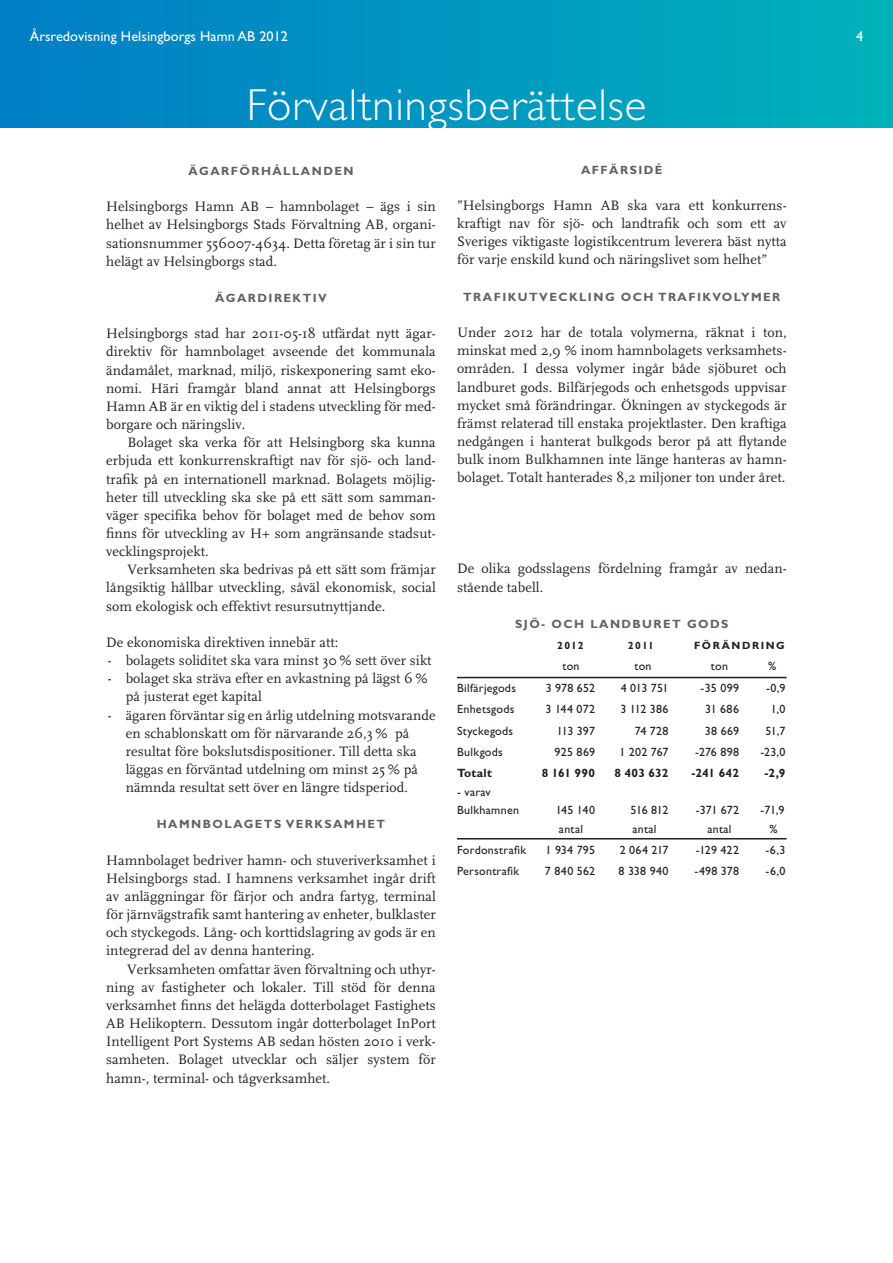
<style>
.page{position:relative;width:893px;height:1263px;background:#fff}
.page>*{position:absolute;margin:0;border:0;box-sizing:border-box;transform-origin:0 0}
.t1{font:300 45px "Gill Sans";letter-spacing:.02em;color:#fff}
.t2{font:14.25px/18.1px "FF Scala";letter-spacing:.005em;color:#231f20;text-align:justify}
.t3{font:14.25px "Gill Sans";letter-spacing:.005em;color:#fff}
.t4{font:12px/18.3px "Gill Sans";letter-spacing:.01em;color:#231f20}
.t5{font:700 12px "Gill Sans";letter-spacing:.12em;color:#5f6369}
.t6{font:700 12px "Gill Sans";letter-spacing:.015em;color:#231f20}
.t7{font:700 10.5px "Gill Sans";letter-spacing:.15em;color:#231f20}
</style>
<div class="page">
<hr style="left:457px;top:677px;width:330px;height:1px;background:#231f20">
<hr style="left:457px;top:838px;width:330px;height:1px;background:#231f20">
<div style="left:0;top:0;width:893px;height:128px;background:linear-gradient(to right,#007cc6,#00b1bb)"></div>
<p class="t3" style="left:30px;top:28px;width:260px">Årsredovisning Helsingborgs Hamn AB 2012</p>
<p class="t3" style="left:856px;top:28px;width:9px">4</p>
<h1 class="t1" style="left:247px;top:80px;width:401px">Förvaltningsberättelse</h1>
<p class="t5" style="left:188px;top:164px;width:167px">ÄGARFÖRHÅLLANDEN</p>
<p class="t2" style="left:106px;top:198px;width:331px">Helsingborgs Hamn AB – hamnbolaget – ägs i sin helhet av Helsingborgs Stads Förvaltning AB, organi&shy;sationsnummer 556007-4634. Detta företag är i sin tur helägt av Helsingborgs stad.</p>
<p class="t5" style="left:215px;top:291px;width:113px">ÄGARDIREKTIV</p>
<p class="t2" style="left:106px;top:325px;width:331px">Helsingborgs stad har 2011-05-18 utfärdat nytt ägar&shy;direktiv för hamnbolaget avseende det kommunala ändamålet, marknad, miljö, riskexponering samt eko&shy;nomi. Häri framgår bland annat att Helsingborgs Hamn AB är en viktig del i stadens utveckling för med&shy;borgare och näringsliv.</p>
<p class="t2" style="left:106px;top:434px;width:331px;text-indent:21px">Bolaget ska verka för att Helsingborg ska kunna erbjuda ett konkurrenskraftigt nav för sjö- och land&shy;trafik på en internationell marknad. Bolagets möjlig&shy;heter till utveckling ska ske på ett sätt som samman&shy;väger specifika behov för bolaget med de behov som finns för utveckling av H+ som angränsande stadsut&shy;vecklingsprojekt.</p>
<p class="t2" style="left:106px;top:561px;width:331px;text-indent:21px">Verksamheten ska bedrivas på ett sätt som främjar långsiktig hållbar utveckling, såväl ekonomisk, social som ekologisk och effektivt resursutnyttjande.</p>
<p class="t2" style="left:106px;top:633px;width:234px">De ekonomiska direktiven innebär att:</p>
<p class="t2" style="left:108px;top:652px;width:325px">- bolagets soliditet ska vara minst 30 % sett över sikt</p>
<p class="t2" style="left:126px;top:670px;width:303px;text-indent:-18px">- bolaget ska sträva efter en avkastning på lägst 6 % på justerat eget kapital</p>
<p class="t2" style="left:126px;top:706px;width:312px;text-align:left;text-indent:-18px">- ägaren förväntar sig en årlig utdelning motsvarande en schablonskatt om för närvarande 26,3 % på resultat före bokslutsdispositioner. Till detta ska läggas en förväntad utdelning om minst 25 % på nämnda resultat sett över en längre tidsperiod.</p>
<p class="t5" style="left:157px;top:817px;width:230px">HAMNBOLAGETS VERKSAMHET</p>
<p class="t2" style="left:106px;top:851px;width:331px">Hamnbolaget bedriver hamn- och stuveriverksamhet i Helsingborgs stad. I hamnens verksamhet ingår drift av anläggningar för färjor och andra fartyg, terminal för järnvägstrafik samt hantering av enheter, bulklaster och styckegods. Lång- och korttidslagring av gods är en integrerad del av denna hantering.</p>
<p class="t2" style="left:106px;top:960px;width:331px;text-indent:21px">Verksamheten omfattar även förvaltning och uthyr&shy;ning av fastigheter och lokaler. Till stöd för denna verksamhet finns det helägda dotterbolaget Fastighets AB Helikoptern. Dessutom ingår dotterbolaget InPort Intelligent Port Systems AB sedan hösten 2010 i verk&shy;samheten. Bolaget utvecklar och säljer system för hamn-, terminal- och tågverksamhet.</p>
<p class="t5" style="left:581px;top:163px;width:10px">AFF</p>
<p class="t5" style="left:609px;top:163px;width:55px">ÄRSIDÉ</p>
<p class="t2" style="left:457px;top:197px;width:331px">”Helsingborgs Hamn AB ska vara ett konkurrens&shy;kraftigt nav för sjö- och landtrafik och som ett av Sveriges viktigaste logistikcentrum leverera bäst nytta för varje enskild kund och näringslivet som helhet”</p>
<p class="t5" style="left:463px;top:290px;width:319px">TRAF IKUTVECKLING OCH TRAF IKVOLYMER</p>
<p class="t2" style="left:457px;top:324px;width:331px">Under 2012 har de totala volymerna, räknat i ton, minskat med 2,9 % inom hamnbolagets verksamhets&shy;områden. I dessa volymer ingår både sjöburet och landburet gods. Bilfärjegods och enhetsgods uppvisar mycket små förändringar. Ökningen av styckegods är främst relaterad till enstaka projektlaster. Den kraftiga nedgången i hanterat bulkgods beror på att flytande bulk inom Bulkhamnen inte länge hanteras av hamn&shy;bolaget. Totalt hanterades 8,2 miljoner ton under året.</p>
<p class="t2" style="left:457px;top:560px;width:330px">De olika godsslagens fördelning framgår av nedan&shy;stående tabell.</p>
<p class="t5" style="left:515px;top:616px;width:213px">SJÖ- OCH LANDBURET GODS</p>
<p class="t7" style="left:557px;top:639px;width:28px">2012</p>
<p class="t7" style="left:628px;top:639px;width:28px">2011</p>
<p class="t7" style="left:694px;top:639px;width:92px">FÖRÄNDRING</p>
<p class="t4" style="left:562px;top:657px;width:19px">ton</p>
<p class="t4" style="left:634px;top:657px;width:19px">ton</p>
<p class="t4" style="left:711px;top:657px;width:19px">ton</p>
<p class="t4" style="left:768px;top:657px;width:10px">%</p>
<p class="t4" style="left:457px;top:678px;width:60px">Bilfärjegods</p>
<p class="t4" style="left:546px;top:678px;width:51px">3 978 652</p>
<p class="t4" style="left:621px;top:678px;width:49px">4 013 751</p>
<p class="t4" style="left:701px;top:678px;width:40px">-35 099</p>
<p class="t4" style="left:766px;top:678px;width:21px">-0,9</p>
<p class="t4" style="left:457px;top:700px;width:59px">Enhetsgods</p>
<p class="t4" style="left:546px;top:700px;width:51px">3 144 072</p>
<p class="t4" style="left:620px;top:700px;width:50px">3 112 386</p>
<p class="t4" style="left:705px;top:700px;width:35px">31 686</p>
<p class="t4" style="left:771px;top:700px;width:16px">1,0</p>
<p class="t4" style="left:457px;top:721px;width:58px">Styckegods</p>
<p class="t4" style="left:557px;top:721px;width:40px">113 397</p>
<p class="t4" style="left:635px;top:721px;width:35px">74 728</p>
<p class="t4" style="left:705px;top:721px;width:36px">38 669</p>
<p class="t4" style="left:765px;top:721px;width:22px">51,7</p>
<p class="t4" style="left:457px;top:743px;width:47px">Bulkgods</p>
<p class="t4" style="left:555px;top:743px;width:42px">925 869</p>
<p class="t4" style="left:619px;top:743px;width:51px">1 202 767</p>
<p class="t4" style="left:695px;top:743px;width:45px">-276 898</p>
<p class="t4" style="left:760px;top:743px;width:27px">-23,0</p>
<p class="t6" style="left:457px;top:766px;width:36px">TOTALT</p>
<p class="t6" style="left:542px;top:766px;width:55px">8 161 990</p>
<p class="t6" style="left:614px;top:766px;width:56px">8 403 632</p>
<p class="t6" style="left:691px;top:766px;width:49px">-241 642</p>
<p class="t6" style="left:764px;top:766px;width:23px">-2,9</p>
<p class="t4" style="left:457px;top:782px;width:64px">- varav<br>Bulkhamnen</p>
<p class="t4" style="left:556px;top:801px;width:41px">145 140</p>
<p class="t4" style="left:631px;top:801px;width:39px">516 812</p>
<p class="t4" style="left:696px;top:801px;width:45px">-371 672</p>
<p class="t4" style="left:761px;top:801px;width:25px">-71,9</p>
<p class="t4" style="left:559px;top:820px;width:26px">antal</p>
<p class="t4" style="left:632px;top:820px;width:26px">antal</p>
<p class="t4" style="left:707px;top:820px;width:26px">antal</p>
<p class="t4" style="left:769px;top:820px;width:10px">%</p>
<p class="t4" style="left:457px;top:841px;width:71px">Fordonstrafik</p>
<p class="t4" style="left:545px;top:841px;width:51px">1 934 795</p>
<p class="t4" style="left:620px;top:841px;width:50px">2 064 217</p>
<p class="t4" style="left:696px;top:841px;width:45px">-129 422</p>
<p class="t4" style="left:765px;top:841px;width:22px">-6,3</p>
<p class="t4" style="left:457px;top:862px;width:64px">Persontrafik</p>
<p class="t4" style="left:545px;top:862px;width:52px">7 840 562</p>
<p class="t4" style="left:618px;top:862px;width:51px">8 338 940</p>
<p class="t4" style="left:694px;top:862px;width:46px">-498 378</p>
<p class="t4" style="left:766px;top:862px;width:22px">-6,0</p>
</div>
